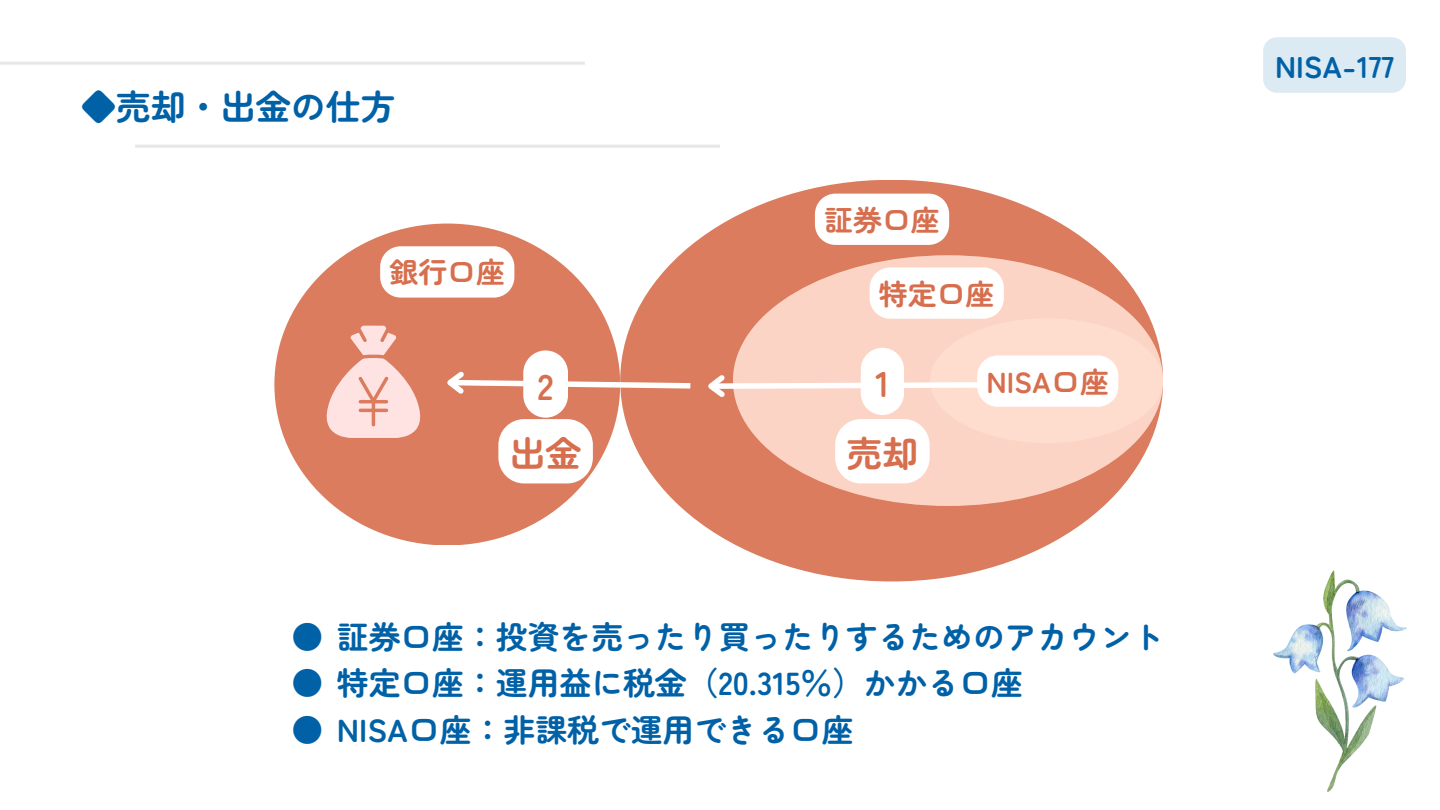
<style>
.page{position:relative;width:1440px;height:810px;background:#fff}
.page>*{position:absolute;margin:0;border:0;box-sizing:border-box;transform-origin:0 0}
.t1{font:700 35.8px "Zen Maru Gothic";color:#d76e4d}
.t2{font:700 35px "Zen Maru Gothic";color:#0061a7}
.t3{font:700 31.8px "Zen Maru Gothic";color:#0061a7}
.t4{font:700 30px "Zen Maru Gothic";color:#0061a7}
.t5{font:700 28.9px "Zen Maru Gothic";color:#d76e4d}
</style>
<div class="page">
<div style="left:620px;top:180px;width:543px;height:401px;background:#db7c5f;border-radius:50%"></div>
<div style="left:733px;top:255px;width:430px;height:251px;background:#fbd4c5;border-radius:50%"></div>
<div style="left:930px;top:318px;width:233px;height:125px;background:#ffdfd1;border-radius:50%"></div>
<div style="left:274px;top:224px;width:346px;height:321px;background:#db7c5f;border-radius:50%"></div>
<svg style="left:447px;top:367px;width:244px;height:32px"></svg>
<svg style="left:326px;top:326px;width:95px;height:112px"></svg>
<svg style="left:815px;top:194px;width:134px;height:51px;background:#fdf8f6"></svg>
<svg style="left:870px;top:267px;width:134px;height:52px;background:#fefcfb"></svg>
<svg style="left:708px;top:348px;width:410px;height:67px"></svg>
<svg style="left:380px;top:246px;width:134px;height:52px;background:#fcf6f4"></svg>
<div style="left:523px;top:350px;width:45px;height:68px;background:#fff;border-radius:22px"></div>
<div style="left:835px;top:419px;width:95px;height:64px;background:#fff;border-radius:26px"></div>
<div style="left:498px;top:419px;width:95px;height:64px;background:#fff;border-radius:26px"></div>
<img style="left:1274px;top:571px;width:133px;height:220px">
<hr style="left:135px;top:145px;width:585px;height:3px;background:#e7e7e7">
<hr style="left:0;top:62px;width:585px;height:3px;background:#e7e7e7">
<div style="left:1263px;top:37px;width:143px;height:56px;background:#dceaf4;border-radius:14px"></div>
<p class="t2" style="left:81px;top:79px;width:316px">◆売却・出金の仕方</p>
<p class="t5" style="left:389px;top:250px;width:117px">銀行口座</p>
<p class="t5" style="left:824px;top:197px;width:117px">証券口座</p>
<h1 class="t5" style="left:879px;top:271px;width:117px">特定口座</h1>
<p class="t1" style="left:875px;top:355px;width:16px">1</p>
<p class="t5" style="left:986px;top:359px;width:124px">NISA口座</p>
<p class="t1" style="left:538px;top:358px;width:18px">2</p>
<p class="t1" style="left:510px;top:425px;width:73px">出金</p>
<h1 class="t1" style="left:847px;top:425px;width:73px">売却</h1>
<p class="t3" style="left:292px;top:612px;width:874px">● 証券口座：投資を売ったり買ったりするためのアカウント</p>
<h2 class="t3" style="left:292px;top:659px;width:733px">● 特定口座：運用益に税金（20.315％）かかる口座</h2>
<p class="t3" style="left:292px;top:705px;width:563px">● NISA口座：非課税で運用できる口座</p>
<p class="t4" style="left:1275px;top:43px;width:120px">NISA-177</p>
</div>
